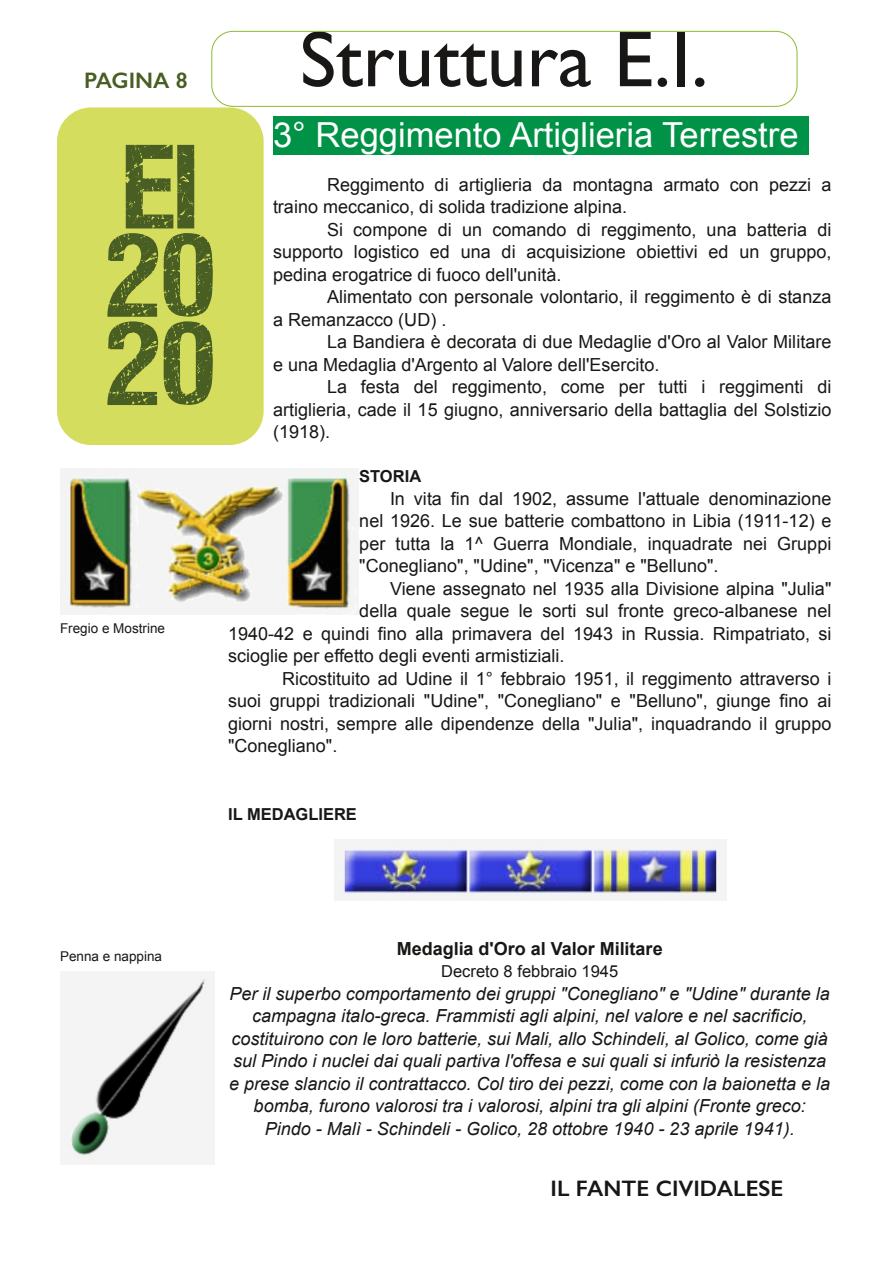
<style>
.page{position:relative;width:893px;height:1263px;background:#fff}
.page>*{position:absolute;margin:0;border:0;box-sizing:border-box;transform-origin:0 0}
.t1{font:93px/88.2px "Grunge Face";color:#495e22}
.t2{font:79.5px "Gill Sans";color:#181715}
.t3{font:34.5px "Arial";color:#fff}
.t4{font:600 22.5px "Gill Sans";color:#181715}
.t5{font:600 22.5px "Gill Sans";color:#495e22}
.t6{font:18px/22.5px "Arial";color:#181715;text-align:justify}
.t7{font:italic 18px/22.5px "Arial";color:#181715;text-align:center}
.t8{font:700 18px "Arial";color:#181715}
.t9{font:16.5px "Arial";color:#181715}
.t10{font:700 16.5px "Arial";color:#181715}
.t11{font:13.5px "Arial";color:#181715}
</style>
<div class="page">
<div style="left:57px;top:107px;width:207px;height:338px;background:#d5dd5e;border-radius:34px"></div>
<div style="left:212px;top:31px;width:585px;height:75px;border:1px solid #8eb933;border-radius:21px"></div>
<div style="left:273px;top:116px;width:535px;height:39px;background:#009246"></div>
<img style="left:60px;top:469px;width:299px;height:145px">
<img style="left:334px;top:840px;width:392px;height:60px">
<img style="left:60px;top:971px;width:155px;height:194px">
<p class="t5" style="left:84px;top:66px;width:105px">PAGINA 8</p>
<h1 class="t1" style="left:104px;top:145px;width:112px">EI<br>20<br>20</h1>
<p class="t11" style="left:60px;top:621px;width:107px">Fregio e Mostrine</p>
<h2 class="t2" style="left:300px;top:13px;width:410px">Struttura E.I.</h2>
<h3 class="t3" style="left:273px;top:116px;width:527px">3° Reggimento Artiglieria Terrestre</h3>
<p class="t6" style="left:273px;top:173px;width:560px;text-indent:54px">Reggimento di artiglieria da montagna armato con pezzi a traino meccanico, di solida tradizione alpina.</p>
<p class="t6" style="left:273px;top:218px;width:560px;text-indent:54px">Si compone di un comando di reggimento, una batteria di supporto logistico ed una di acquisizione obiettivi ed un gruppo, pedina erogatrice di fuoco dell'unità.</p>
<p class="t6" style="left:273px;top:285px;width:560px;text-indent:54px">Alimentato con personale volontario, il reggimento è di stanza a Remanzacco (UD) .</p>
<p class="t6" style="left:273px;top:330px;width:560px;text-indent:54px">La Bandiera è decorata di due Medaglie d'Oro al Valor Militare e una Medaglia d'Argento al Valore dell'Esercito.</p>
<p class="t6" style="left:273px;top:375px;width:560px;text-indent:54px">La festa del reggimento, come per tutti i reggimenti di artiglieria, cade il 15 giugno, anniversario della battaglia del Solstizio (1918).</p>
<p class="t10" style="left:359px;top:467px;width:64px">STORIA</p>
<p class="t6" style="left:359px;top:487px;width:474px;text-indent:31px">In vita fin dal 1902, assume l'attuale denominazione nel 1926. Le sue batterie combattono in Libia (1911-12) e per tutta la 1^ Guerra Mondiale, inquadrate nei Gruppi "Conegliano", "Udine", "Vicenza" e "Belluno".</p>
<p class="t6" style="left:390px;top:577px;width:443px">Viene assegnato nel 1935 alla Divisione alpina "Julia"</p>
<p class="t6" style="left:359px;top:600px;width:474px">della quale segue le sorti sul fronte greco-albanese nel</p>
<p class="t6" style="left:228px;top:622px;width:605px">1940-42 e quindi fino alla primavera del 1943 in Russia. Rimpatriato, si</p>
<p class="t6" style="left:228px;top:645px;width:338px">scioglie per effetto degli eventi armistiziali.</p>
<p class="t6" style="left:282px;top:667px;width:551px">Ricostituito ad Udine il 1° febbraio 1951, il reggimento attraverso i</p>
<p class="t6" style="left:228px;top:690px;width:605px">suoi gruppi tradizionali "Udine", "Conegliano" e "Belluno", giunge fino ai</p>
<p class="t6" style="left:228px;top:712px;width:605px">giorni nostri, sempre alle dipendenze della "Julia", inquadrando il gruppo</p>
<p class="t6" style="left:228px;top:735px;width:111px">"Conegliano".</p>
<p class="t10" style="left:228px;top:805px;width:130px">IL MEDAGLIERE</p>
<p class="t11" style="left:60px;top:949px;width:104px">Penna e nappina</p>
<p class="t8" style="left:397px;top:938px;width:267px">Medaglia d'Oro al Valor Militare</p>
<p class="t9" style="left:441px;top:962px;width:179px">Decreto 8 febbraio 1945</p>
<p class="t7" style="left:229px;top:982px;width:603px">Per il superbo comportamento dei gruppi "Conegliano" e "Udine" durante la campagna italo-greca. Frammisti agli alpini, nel valore e nel sacrificio, costituirono con le loro batterie, sui Mali, allo Schindeli, al Golico, come già sul Pindo i nuclei dai quali partiva l'offesa e sui quali si infuriò la resistenza e prese slancio il contrattacco. Col tiro dei pezzi, come con la baionetta e la bomba, furono valorosi tra i valorosi, alpini tra gli alpini (Fronte greco:<br>Pindo - Malì - Schindeli - Golico, 28 ottobre 1940 - 23 aprile 1941).</p>
<p class="t4" style="left:550px;top:1175px;width:234px">IL FANTE CIVIDALESE</p>
</div>
